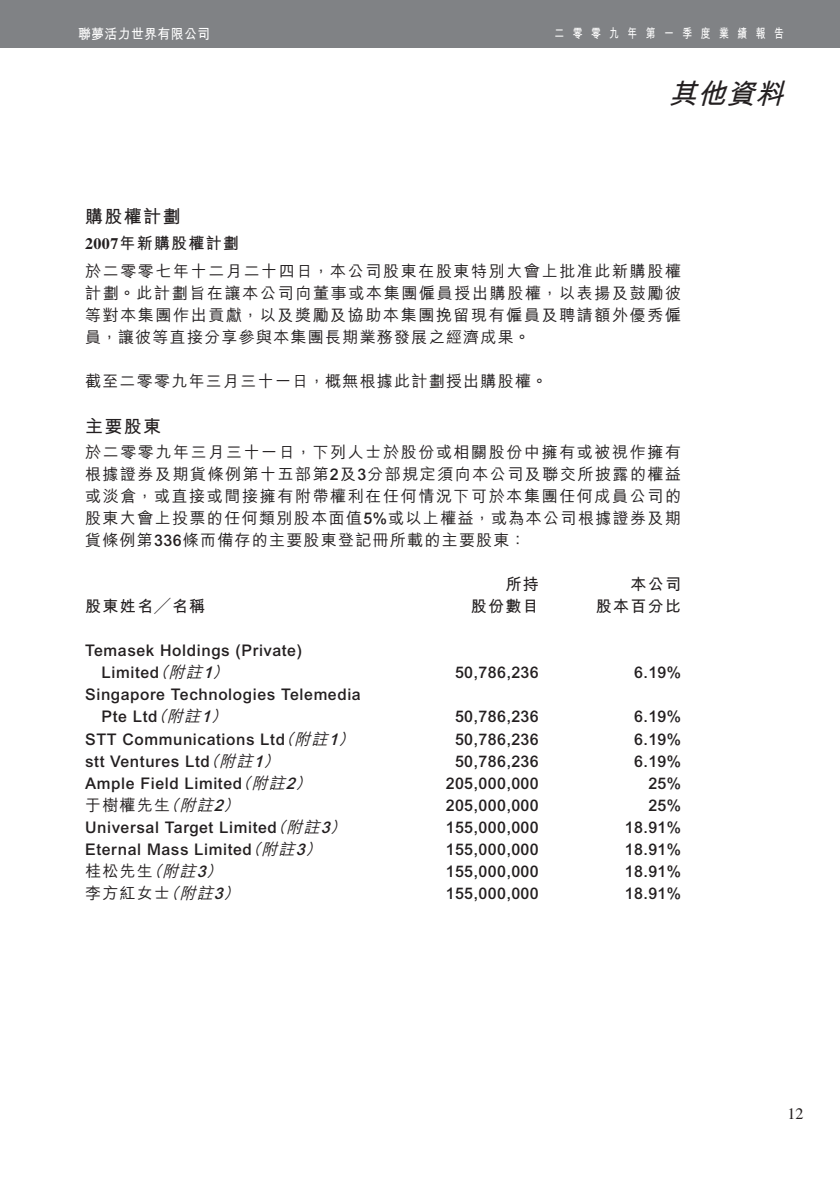
<style>
.page{position:relative;width:840px;height:1191px;background:#fff}
.page>*{position:absolute;margin:0;border:0;box-sizing:border-box;transform-origin:0 0}
.t1{font:italic 28px "M Hei HK Bold B5 pc H";color:#231f20}
.t2{font:18px "M Hei HK Bold B5 pc H";letter-spacing:.075em;color:#231f20}
.t3{font:16px/22px "M Hei HK Medium B5 pc H";letter-spacing:.08em;color:#231f20;text-align:justify}
.t4{font:500 16px/22px "Arial MT Std";letter-spacing:.04em;color:#231f20}
.t5{font:16px "M Hei HK Bold B5 pc H";letter-spacing:.08em;color:#231f20}
.t6{font:16px "Times LT Std";color:#231f20}
.t7{font:14px "M Hei HK Bold B5 pc H";letter-spacing:.03em;color:#fff;scale:.92 1}
.t8{font:13px "M Hei HK Bold B5 pc H";letter-spacing:.875em;color:#fff;scale:.75 1}
.s1{font-family:"Times LT Std";font-weight:700}
.s2{font-family:"Arial MT Std";font-weight:500}
.s3{font-family:"M Hei HK Medium B5 pc H";font-weight:400;font-style:italic}
.s4{font-style:italic}
.s5{font-family:"Arial MT Std";font-weight:500;font-style:italic}
</style>
<div class="page">
<div style="left:0;top:0;width:839px;height:47px;background:#808285"></div>
<p class="t7" style="left:78px;top:28px;width:145px">聯夢活力世界有限公司</p>
<p class="t8" style="left:554px;top:28px;width:307px">二零零九年第一季度業績報告</p>
<h1 class="t1" style="left:668px;top:83px;width:123px">其他資料</h1>
<p class="t2" style="left:85px;top:209px;width:97px">購股權計劃</p>
<p class="t5" style="left:85px;top:237px;width:155px"><span class="s1">2007</span>年新購股權計劃</p>
<p class="t3" style="left:85px;top:262px;width:597px">於二零零七年十二月二十四日，本公司股東在股東特別大會上批准此新購股權計劃。此計劃旨在讓本公司向董事或本集團僱員授出購股權，以表揚及鼓勵彼等對本集團作出貢獻，以及獎勵及協助本集團挽留現有僱員及聘請額外優秀僱員，讓彼等直接分享參與本集團長期業務發展之經濟成果。</p>
<p class="t3" style="left:85px;top:372px;width:463px">截至二零零九年三月三十一日，概無根據此計劃授出購股權。</p>
<p class="t2" style="left:85px;top:419px;width:78px">主要股東</p>
<p class="t3" style="left:85px;top:443px;width:597px">於二零零九年三月三十一日，下列人士於股份或相關股份中擁有或被視作擁有根據證券及期貨條例第十五部第<span class="s2">2</span>及<span class="s2">3</span>分部規定須向本公司及聯交所披露的權益或淡倉，或直接或間接擁有附帶權利在任何情況下可於本集團任何成員公司的股東大會上投票的任何類別股本面值<span class="s2">5%</span>或以上權益，或為本公司根據證券及期貨條例第<span class="s2">336</span>條而備存的主要股東登記冊所載的主要股東：</p>
<p class="t5" style="left:505px;top:578px;width:35px">所持</p>
<p class="t5" style="left:630px;top:578px;width:52px">本公司</p>
<p class="t5" style="left:85px;top:600px;width:121px">股東姓名╱名稱</p>
<p class="t5" style="left:470px;top:600px;width:69px">股份數目</p>
<p class="t5" style="left:595px;top:600px;width:87px">股本百分比</p>
<p class="t4" style="left:101px;top:641px;width:202px;text-indent:-16px">Temasek Holdings (Private)<br>Limited<span class="s3">（附註</span><span class="s4">1</span><span class="s3">）</span></p>
<p class="t4" style="left:455px;top:663px;width:85px">50,786,236</p>
<p class="t4" style="left:633px;top:663px;width:48px">6.19%</p>
<p class="t4" style="left:101px;top:685px;width:260px;text-indent:-16px">Singapore Technologies Telemedia<br>Pte Ltd<span class="s3">（附註</span><span class="s4">1</span><span class="s3">）</span></p>
<p class="t4" style="left:455px;top:707px;width:85px">50,786,236</p>
<p class="t4" style="left:633px;top:707px;width:48px">6.19%</p>
<p class="t4" style="left:85px;top:729px;width:274px">STT Communications Ltd<span class="s3">（附註</span><span class="s4">1</span><span class="s3">）</span></p>
<p class="t4" style="left:455px;top:729px;width:85px">50,786,236</p>
<p class="t4" style="left:633px;top:729px;width:48px">6.19%</p>
<p class="t4" style="left:85px;top:751px;width:199px">stt Ventures Ltd<span class="s3">（附註</span><span class="s4">1</span><span class="s3">）</span></p>
<p class="t4" style="left:455px;top:751px;width:85px">50,786,236</p>
<p class="t4" style="left:633px;top:751px;width:48px">6.19%</p>
<p class="t4" style="left:85px;top:773px;width:231px">Ample Field Limited<span class="s3">（附註</span><span class="s4">2</span><span class="s3">）</span></p>
<p class="t4" style="left:445px;top:773px;width:94px">205,000,000</p>
<p class="t4" style="left:648px;top:773px;width:34px">25%</p>
<p class="t3" style="left:85px;top:795px;width:160px">于樹權先生<span class="s4">（附註</span><span class="s5">2</span><span class="s4">）</span></p>
<p class="t4" style="left:445px;top:795px;width:94px">205,000,000</p>
<p class="t4" style="left:648px;top:795px;width:34px">25%</p>
<p class="t4" style="left:85px;top:817px;width:266px">Universal Target Limited<span class="s3">（附註</span><span class="s4">3</span><span class="s3">）</span></p>
<p class="t4" style="left:445px;top:817px;width:94px">155,000,000</p>
<p class="t4" style="left:624px;top:817px;width:58px">18.91%</p>
<p class="t4" style="left:85px;top:839px;width:241px">Eternal Mass Limited<span class="s3">（附註</span><span class="s4">3</span><span class="s3">）</span></p>
<p class="t4" style="left:445px;top:839px;width:94px">155,000,000</p>
<p class="t4" style="left:624px;top:839px;width:58px">18.91%</p>
<p class="t3" style="left:85px;top:861px;width:142px">桂松先生<span class="s4">（附註</span><span class="s5">3</span><span class="s4">）</span></p>
<p class="t4" style="left:445px;top:861px;width:94px">155,000,000</p>
<p class="t4" style="left:624px;top:861px;width:58px">18.91%</p>
<p class="t3" style="left:85px;top:883px;width:160px">李方紅女士<span class="s4">（附註</span><span class="s5">3</span><span class="s4">）</span></p>
<p class="t4" style="left:445px;top:883px;width:94px">155,000,000</p>
<p class="t4" style="left:624px;top:883px;width:58px">18.91%</p>
<p class="t6" style="left:787px;top:1104px;width:17px">12</p>
</div>
